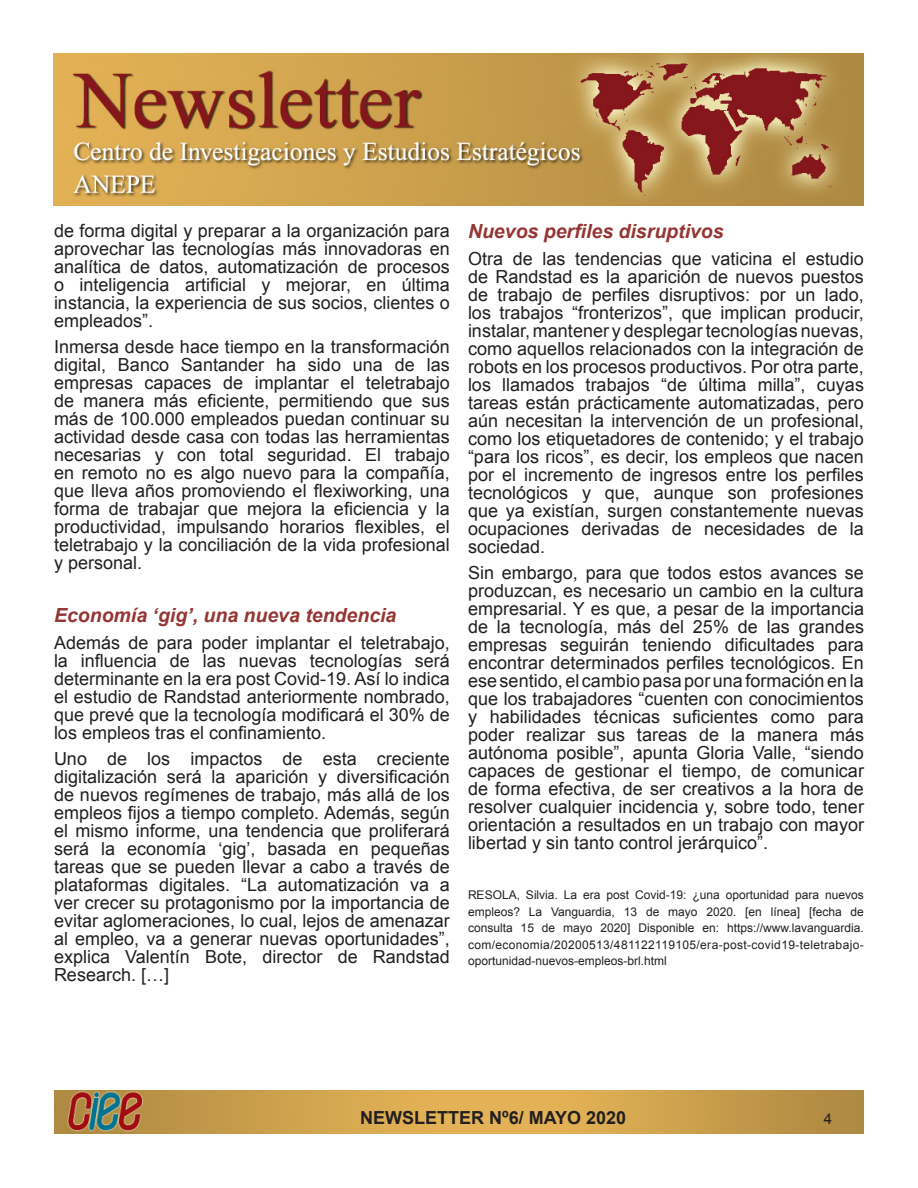
<style>
.page{position:relative;width:918px;height:1188px;background:#fff}
.page>*{position:absolute;margin:0;border:0;box-sizing:border-box;transform-origin:0 0}
.t1{font:italic 700 19.5px "Arial";color:#943634}
.t2{font:18px/18px "Arial";color:#231f20;text-align:justify}
.t3{font:700 18px "Arial";color:#231f20}
.t4{font:15px "Arial";color:#231f20}
.t5{font:12px/16.5px "Arial";color:#231f20;text-align:justify}
</style>
<div class="page">
<img style="left:54px;top:1090px;width:810px;height:43px">
<img style="left:53px;top:54px;width:811px;height:151px">
<p class="t2" style="left:54px;top:222px;width:397px">de forma digital y preparar a la organización para aprovechar las tecnologías más innovadoras en analítica de datos, automatización de procesos o inteligencia artificial y mejorar, en última instancia, la experiencia de sus socios, clientes o empleados”.</p>
<p class="t2" style="left:54px;top:338px;width:397px">Inmersa desde hace tiempo en la transformación digital, Banco Santander ha sido una de las empresas capaces de implantar el teletrabajo de manera más eficiente, permitiendo que sus más de 100.000 empleados puedan continuar su actividad desde casa con todas las herramientas necesarias y con total seguridad. El trabajo en remoto no es algo nuevo para la compañía, que lleva años promoviendo el flexiworking, una forma de trabajar que mejora la eficiencia y la productividad, impulsando horarios flexibles, el teletrabajo y la conciliación de la vida profesional y personal.</p>
<p class="t1" style="left:54px;top:603px;width:344px">Economía ‘gig’, una nueva tendencia</p>
<p class="t2" style="left:54px;top:634px;width:397px">Además de para poder implantar el teletrabajo, la influencia de las nuevas tecnologías será determinante en la era post Covid-19. Así lo indica el estudio de Randstad anteriormente nombrado, que prevé que la tecnología modificará el 30% de los empleos tras el confinamiento.</p>
<p class="t2" style="left:54px;top:750px;width:397px">Uno de los impactos de esta creciente digitalización será la aparición y diversificación de nuevos regímenes de trabajo, más allá de los empleos fijos a tiempo completo. Además, según el mismo informe, una tendencia que proliferará será la economía ‘gig’, basada en pequeñas tareas que se pueden llevar a cabo a través de plataformas digitales. “La automatización va a ver crecer su protagonismo por la importancia de evitar aglomeraciones, lo cual, lejos de amenazar al empleo, va a generar nuevas oportunidades”, explica Valentín Bote, director de Randstad Research. […]</p>
<p class="t1" style="left:468px;top:219px;width:257px">Nuevos perfiles disruptivos</p>
<p class="t2" style="left:468px;top:249px;width:397px">Otra de las tendencias que vaticina el estudio de Randstad es la aparición de nuevos puestos de trabajo de perfiles disruptivos: por un lado, los trabajos “fronterizos”, que implican producir, instalar, mantener y desplegar tecnologías nuevas, como aquellos relacionados con la integración de robots en los procesos productivos. Por otra parte, los llamados trabajos “de última milla”, cuyas tareas están prácticamente automatizadas, pero aún necesitan la intervención de un profesional, como los etiquetadores de contenido; y el trabajo “para los ricos”, es decir, los empleos que nacen por el incremento de ingresos entre los perfiles tecnológicos y que, aunque son profesiones que ya existían, surgen constantemente nuevas ocupaciones derivadas de necesidades de la sociedad.</p>
<p class="t2" style="left:468px;top:564px;width:398px">Sin embargo, para que todos estos avances se produzcan, es necesario un cambio en la cultura empresarial. Y es que, a pesar de la importancia de la tecnología, más del 25% de las grandes empresas seguirán teniendo dificultades para encontrar determinados perfiles tecnológicos. En ese sentido, el cambio pasa por una formación en la que los trabajadores “cuenten con conocimientos y habilidades técnicas suficientes como para poder realizar sus tareas de la manera más autónoma posible”, apunta Gloria Valle, “siendo capaces de gestionar el tiempo, de comunicar de forma efectiva, de ser creativos a la hora de resolver cualquier incidencia y, sobre todo, tener orientación a resultados en un trabajo con mayor libertad y sin tanto control jerárquico”.</p>
<p class="t5" style="left:468px;top:887px;width:397px">RESOLA, Silvia. La era post Covid-19: ¿una oportunidad para nuevos empleos? La Vanguardia, 13 de mayo 2020. [en línea] [fecha de consulta 15 de mayo 2020] Disponible en: https://www.lavanguardia. com/economia/20200513/481122119105/era-post-covid19-teletrabajo&shy;oportunidad-nuevos-empleos-brl.html</p>
<p class="t3" style="left:360px;top:1106px;width:267px">NEWSLETTER Nº6/ MAYO 2020</p>
<p class="t4" style="left:824px;top:1109px;width:10px">4</p>
</div>
